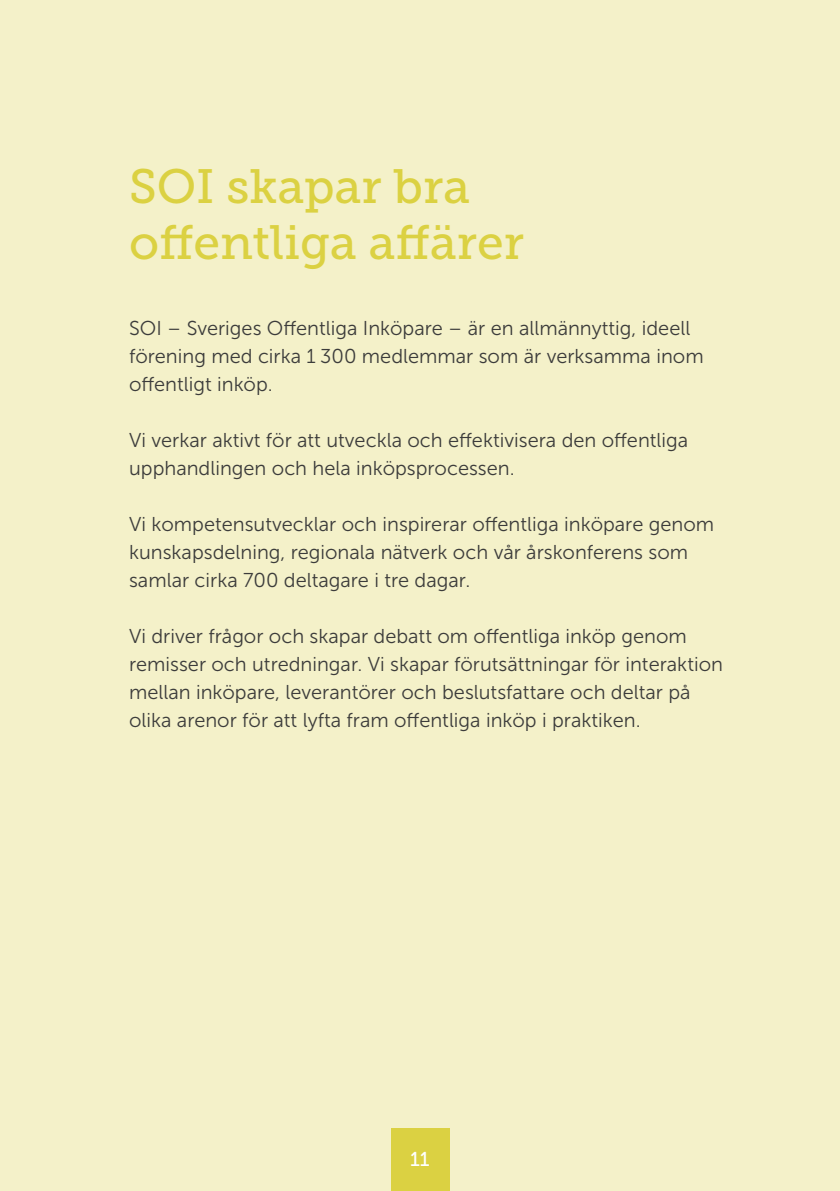
<style>
.page{position:relative;width:840px;height:1191px;background:#fff}
.page>*{position:absolute;margin:0;border:0;box-sizing:border-box;transform-origin:0 0}
.t1{font:48px/56px "Museo Slab 500";color:#dbd142}
.t2{font:20px/28px "Museo Sans 300";color:#3c3c3b}
.t3{font:20px "Museo Sans 500";color:#fff}
</style>
<div class="page">
<div style="left:0;top:0;width:839px;height:1191px;background:#f4f1c9"></div>
<div style="left:390px;top:1128px;width:59px;height:63px;background:#dbd142"></div>
<h1 class="t1" style="left:129px;top:159px;width:396px">SOI skapar bra offentliga affärer</h1>
<p class="t2" style="left:129px;top:314px;width:575px">SOI – Sveriges Offentliga Inköpare – är en allmännyttig, ideell förening med cirka 1 300 medlemmar som är verksamma inom offentligt inköp.</p>
<p class="t2" style="left:129px;top:426px;width:560px">Vi verkar aktivt för att utveckla och effektivisera den offentliga upphandlingen och hela inköpsprocessen.</p>
<p class="t2" style="left:129px;top:510px;width:586px">Vi kompetensutvecklar och inspirerar offentliga inköpare genom kunskapsdelning, regionala nätverk och vår årskonferens som samlar cirka 700 deltagare i tre dagar.</p>
<p class="t2" style="left:129px;top:622px;width:595px">Vi driver frågor och skapar debatt om offentliga inköp genom remisser och utredningar. Vi skapar förutsättningar för interaktion mellan inköpare, leverantörer och beslutsfattare och deltar på olika arenor för att lyfta fram offentliga inköp i praktiken.</p>
<p class="t3" style="left:410px;top:1147px;width:21px">11</p>
</div>
